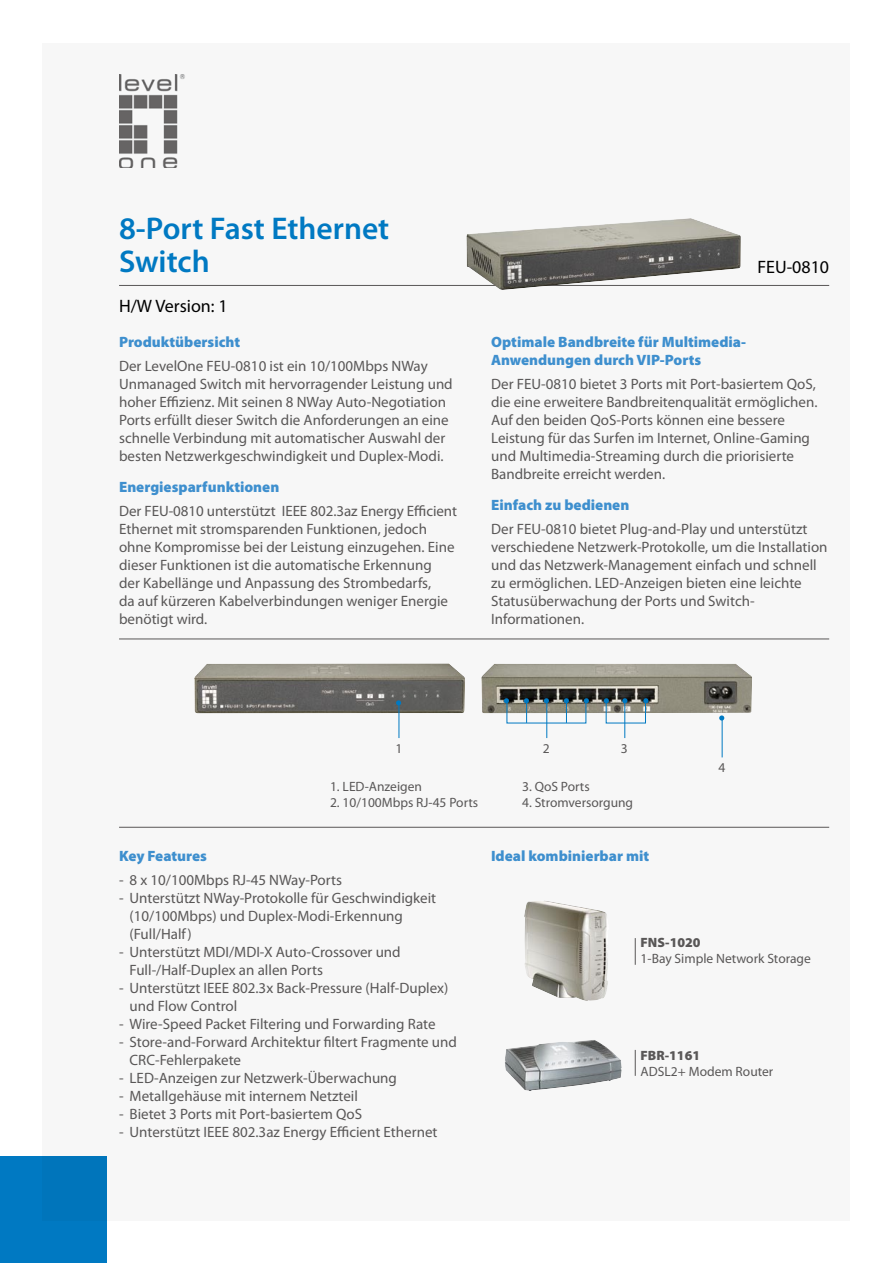
<style>
.page{position:relative;width:893px;height:1263px;background:#fff}
.page>*{position:absolute;margin:0;border:0;box-sizing:border-box;transform-origin:0 0}
.t1{font:600 31.5px/33px "Myriad Pro";color:#0079c2}
.t2{font:18px "Myriad Pro";color:#000}
.t3{font:15px/18px "Myriad Pro";color:#595757}
.t4{font:900 15px/18px "Myriad Pro";color:#3e8fce}
.t5{font:13.5px "Myriad Pro";color:#595757}
.t6{font:900 13.5px "Myriad Pro";color:#595757}
</style>
<div class="page">
<div style="left:43px;top:43px;width:807px;height:1177px;background:#f7f7f7"></div>
<div style="left:0;top:1157px;width:106px;height:106px;background:#0079c2"></div>
<img style="left:119px;top:74px;width:66px;height:94px">
<hr style="left:119px;top:285px;width:710px;height:1px;background:#595757">
<img style="left:194px;top:663px;width:271px;height:50px">
<img style="left:481px;top:664px;width:271px;height:49px">
<hr style="left:119px;top:639px;width:710px;height:1px;background:#595757">
<hr style="left:119px;top:827px;width:710px;height:1px;background:#595757">
<svg style="left:635px;top:938px;width:1px;height:27px"></svg>
<svg style="left:635px;top:1050px;width:1px;height:26px"></svg>
<hr style="left:399px;top:704px;width:1px;height:34px;background:#0079c2">
<svg style="left:396px;top:700px;width:5px;height:5px"></svg>
<hr style="left:624px;top:702px;width:1px;height:36px;background:#0079c2">
<svg style="left:604px;top:698px;width:5px;height:5px"></svg>
<svg style="left:504px;top:698px;width:5px;height:5px"></svg>
<hr style="left:722px;top:719px;width:1px;height:38px;background:#0079c2">
<svg style="left:719px;top:715px;width:5px;height:5px"></svg>
<svg style="left:622px;top:698px;width:5px;height:5px"></svg>
<svg style="left:643px;top:698px;width:5px;height:5px"></svg>
<div style="left:606px;top:700px;width:40px;height:23px;border:1px solid #0079c2"></div>
<img style="left:505px;top:1040px;width:117px;height:51px">
<img style="left:524px;top:901px;width:84px;height:100px">
<img style="left:466px;top:218px;width:275px;height:72px">
<svg style="left:544px;top:698px;width:5px;height:5px"></svg>
<svg style="left:564px;top:698px;width:5px;height:23px"></svg>
<svg style="left:584px;top:698px;width:5px;height:5px"></svg>
<hr style="left:546px;top:702px;width:1px;height:36px;background:#0079c2">
<svg style="left:524px;top:698px;width:5px;height:25px"></svg>
<h1 class="t1" style="left:119px;top:211px;width:272px">8-Port Fast Ethernet<br>Switch</h1>
<p class="t2" style="left:119px;top:295px;width:110px">H/W Version: 1</p>
<p class="t4" style="left:119px;top:332px;width:123px">Produktübersicht</p>
<p class="t3" style="left:119px;top:357px;width:335px">Der LevelOne FEU-0810 ist ein 10/100Mbps NWay Unmanaged Switch mit hervorragender Leistung und hoher Effizienz. Mit seinen 8 NWay Auto-Negotiation Ports erfüllt dieser Switch die Anforderungen an eine schnelle Verbindung mit automatischer Auswahl der besten Netzwerkgeschwindigkeit und Duplex-Modi.</p>
<p class="t4" style="left:119px;top:477px;width:162px">Energiesparfunktionen</p>
<p class="t3" style="left:119px;top:502px;width:340px">Der FEU-0810 unterstützt IEEE 802.3az Energy Efficient Ethernet mit stromsparenden Funktionen, jedoch ohne Kompromisse bei der Leistung einzugehen. Eine dieser Funktionen ist die automatische Erkennung<br>der Kabellänge und Anpassung des Strombedarfs,<br>da auf kürzeren Kabelverbindungen weniger Energie benötigt wird.</p>
<p class="t2" style="left:757px;top:256px;width:73px">FEU-0810</p>
<p class="t4" style="left:491px;top:332px;width:256px">Optimale Bandbreite für Multimedia-<br>Anwendungen durch VIP-Ports</p>
<p class="t3" style="left:491px;top:375px;width:328px">Der FEU-0810 bietet 3 Ports mit Port-basiertem QoS, die eine erweitere Bandbreitenqualität ermöglichen.<br>Auf den beiden QoS-Ports können eine bessere Leistung für das Surfen im Internet, Online-Gaming und Multimedia-Streaming durch die priorisierte Bandbreite erreicht werden.</p>
<p class="t4" style="left:491px;top:495px;width:140px">Einfach zu bedienen</p>
<p class="t3" style="left:491px;top:520px;width:338px">Der FEU-0810 bietet Plug-and-Play und unterstützt verschiedene Netzwerk-Protokolle, um die Installation und das Netzwerk-Management einfach und schnell zu ermöglichen. LED-Anzeigen bieten eine leichte Statusüberwachung der Ports und Switch-Informationen.</p>
<p class="t5" style="left:395px;top:740px;width:8px">1</p>
<p class="t5" style="left:543px;top:740px;width:8px">2</p>
<p class="t5" style="left:621px;top:740px;width:8px">3</p>
<p class="t5" style="left:330px;top:778px;width:93px">1. LED-Anzeigen</p>
<p class="t5" style="left:330px;top:794px;width:150px">2. 10/100Mbps RJ-45 Ports</p>
<p class="t5" style="left:522px;top:778px;width:69px">3. QoS Ports</p>
<p class="t5" style="left:522px;top:794px;width:113px">4. Stromversorgung</p>
<p class="t5" style="left:719px;top:759px;width:8px">4</p>
<p class="t4" style="left:119px;top:846px;width:89px">Key Features</p>
<p class="t3" style="left:119px;top:871px;width:224px">- 8 x 10/100Mbps RJ-45 NWay-Ports</p>
<p class="t3" style="left:130px;top:889px;width:308px;text-indent:-10px">- Unterstützt NWay-Protokolle für Geschwindigkeit (10/100Mbps) und Duplex-Modi-Erkennung (Full/Half)</p>
<p class="t3" style="left:130px;top:943px;width:273px;text-indent:-10px">- Unterstützt MDI/MDI-X Auto-Crossover und<br>Full-/Half-Duplex an allen Ports</p>
<p class="t3" style="left:130px;top:979px;width:320px;text-indent:-10px">- Unterstützt IEEE 802.3x Back-Pressure (Half-Duplex) und Flow Control</p>
<p class="t3" style="left:119px;top:1015px;width:318px">- Wire-Speed Packet Filtering und Forwarding Rate</p>
<p class="t3" style="left:130px;top:1033px;width:329px;text-indent:-10px">- Store-and-Forward Architektur filtert Fragmente und<br>CRC-Fehlerpakete</p>
<p class="t3" style="left:119px;top:1069px;width:279px">- LED-Anzeigen zur Netzwerk-Überwachung</p>
<p class="t3" style="left:119px;top:1087px;width:240px">- Metallgehäuse mit internem Netzteil</p>
<p class="t3" style="left:119px;top:1105px;width:245px">- Bietet 3 Ports mit Port-basiertem QoS</p>
<p class="t3" style="left:119px;top:1123px;width:320px">- Unterstützt IEEE 802.3az Energy Efficient Ethernet</p>
<p class="t4" style="left:491px;top:846px;width:160px">Ideal kombinierbar mit</p>
<p class="t6" style="left:641px;top:933px;width:62px">FNS-1020</p>
<p class="t5" style="left:641px;top:950px;width:172px">1-Bay Simple Network Storage</p>
<p class="t6" style="left:641px;top:1046px;width:61px">FBR-1161</p>
<p class="t5" style="left:641px;top:1063px;width:134px">ADSL2+ Modem Router</p>
</div>
